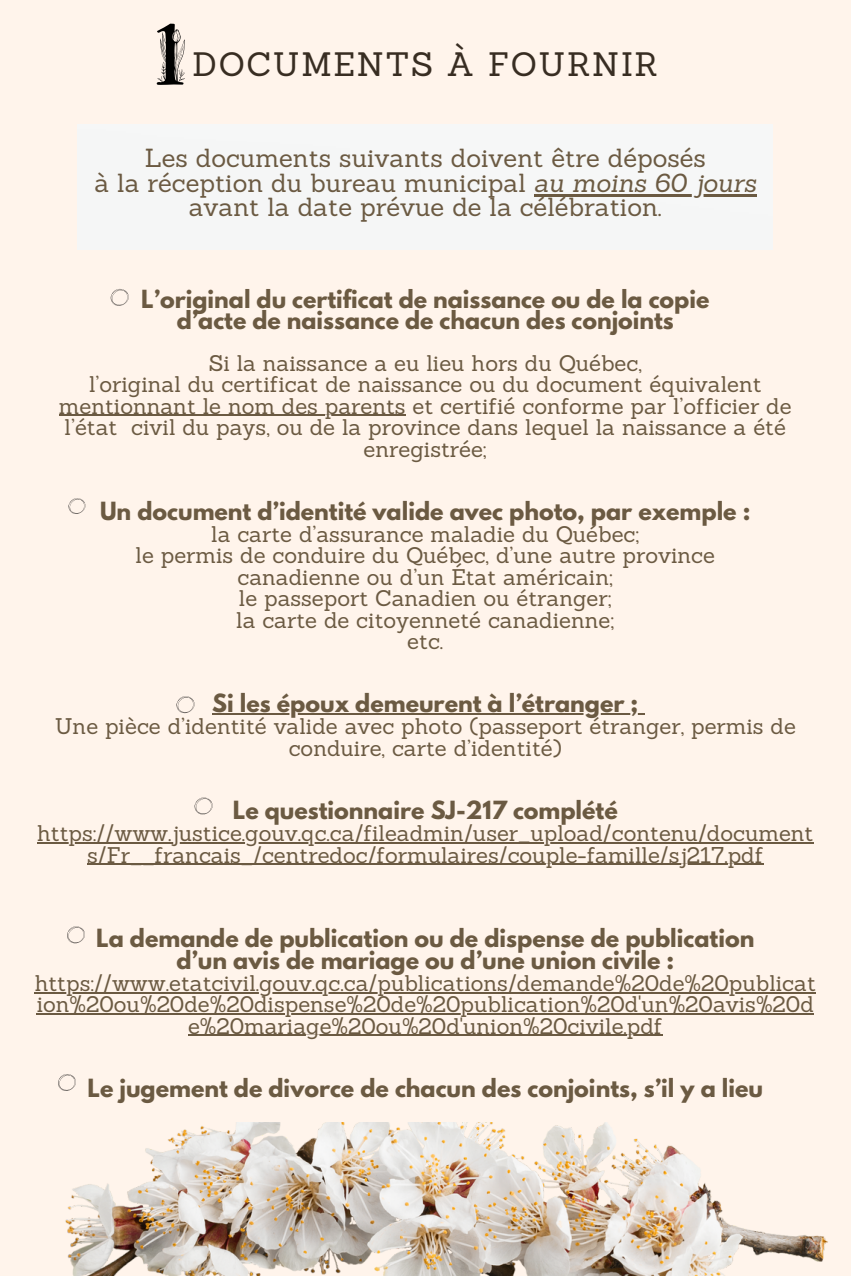
<style>
.page{position:relative;width:851px;height:1276px;background:#fff}
.page>*{position:absolute;margin:0;border:0;box-sizing:border-box;transform-origin:0 0}
.t1{font:33px "Sanchez";letter-spacing:.05em;color:#382d22}
.t2{font:25.5px/24.8px "Sanchez";color:#6b5a42;text-align:center}
.t3{font:700 22.2px/21.3px "League Spartan";color:#6b5a42;text-align:center}
.t4{font:22.05px/21.3px "Sanchez";color:#6b5a42;text-align:center}
.s1{font-style:italic}
</style>
<div class="page">
<div style="left:0;top:0;width:850px;height:1276px;background:#fff4eb"></div>
<hr style="left:59px;top:415px;width:346px;height:1px;background:#6b5a42">
<hr style="left:212px;top:713px;width:426px;height:1px;background:#6b5a42">
<hr style="left:37px;top:842px;width:776px;height:1px;background:#6b5a42">
<hr style="left:87px;top:864px;width:676px;height:1px;background:#6b5a42">
<hr style="left:35px;top:992px;width:780px;height:1px;background:#6b5a42">
<hr style="left:37px;top:1013px;width:776px;height:1px;background:#6b5a42">
<hr style="left:188px;top:1035px;width:474px;height:1px;background:#6b5a42">
<svg style="left:111px;top:289px;width:18px;height:17px"></svg>
<svg style="left:68px;top:498px;width:17px;height:16px"></svg>
<svg style="left:176px;top:696px;width:18px;height:17px"></svg>
<svg style="left:195px;top:797px;width:17px;height:17px"></svg>
<svg style="left:67px;top:926px;width:18px;height:17px"></svg>
<svg style="left:58px;top:1074px;width:18px;height:17px"></svg>
<svg style="left:157px;top:24px;width:28px;height:61px"></svg>
<div style="left:78px;top:125px;width:694px;height:125px;background:#f5f6f6"></div>
<hr style="left:534px;top:194px;width:222px;height:2px;background:#6b5a42">
<img style="left:65px;top:1122px;width:763px;height:154px">
<p class="t1" style="left:192px;top:43px;width:467px">DOCUMENTS À FOURNIR</p>
<p class="t2" style="left:94px;top:145px;width:663px">Les documents suivants doivent être déposés<br>à la réception du bureau municipal <span class="s1">au moins 60 jours</span></p>
<h3 class="t2" style="left:189px;top:195px;width:474px">avant la date prévue de la célébration.</h3>
<p class="t3" style="left:141px;top:291px;width:569px">L’original du certificat de naissance ou de la copie d’acte de naissance de chacun des conjoints</p>
<h1 class="t4" style="left:209px;top:352px;width:434px">Si la naissance a eu lieu hors du Québec,</h1>
<p class="t4" style="left:89px;top:374px;width:674px">l’original du certificat de naissance ou du document équivalent</p>
<h2 class="t4" style="left:59px;top:395px;width:734px">mentionnant le nom des parents et certifié conforme par l’officier de l’état civil du pays, ou de la province dans lequel la naissance a été enregistrée;</h2>
<h2 class="t3" style="left:100px;top:503px;width:651px">Un document d’identité valide avec photo, par exemple :</h2>
<h3 class="t4" style="left:211px;top:523px;width:429px">la carte d’assurance maladie du Québec;</h3>
<p class="t4" style="left:135px;top:545px;width:581px">le permis de conduire du Québec, d’une autre province</p>
<p class="t4" style="left:237px;top:566px;width:377px">canadienne ou d’un État américain;</p>
<p class="t4" style="left:239px;top:587px;width:374px">le passeport Canadien ou étranger;</p>
<p class="t4" style="left:236px;top:609px;width:379px">la carte de citoyenneté canadienne;</p>
<p class="t4" style="left:407px;top:630px;width:37px">etc.</p>
<p class="t3" style="left:212px;top:695px;width:427px">Si les époux demeurent à l’étranger ;</p>
<p class="t4" style="left:55px;top:716px;width:742px">Une pièce d’identité valide avec photo (passeport étranger, permis de conduire, carte d’identité)</p>
<p class="t3" style="left:233px;top:802px;width:386px">Le questionnaire SJ-217 complété</p>
<p class="t4" style="left:37px;top:823px;width:777px">https://www.justice.gouv.qc.ca/fileadmin/user_upload/contenu/document</p>
<p class="t4" style="left:87px;top:844px;width:677px">s/Fr__francais_/centredoc/formulaires/couple-famille/sj217.pdf</p>
<p class="t3" style="left:96px;top:930px;width:659px">La demande de publication ou de dispense de publication</p>
<p class="t3" style="left:176px;top:952px;width:499px">d’un avis de mariage ou d’une union civile :</p>
<p class="t4" style="left:35px;top:972px;width:782px">https://www.etatcivil.gouv.qc.ca/publications/demande%20de%20publicat</p>
<p class="t4" style="left:37px;top:994px;width:778px">ion%20ou%20de%20dispense%20de%20publication%20d'un%20avis%20d</p>
<p class="t4" style="left:188px;top:1015px;width:476px">e%20mariage%20ou%20d'union%20civile.pdf</p>
<p class="t3" style="left:87px;top:1080px;width:677px">Le jugement de divorce de chacun des conjoints, s’il y a lieu</p>
</div>
